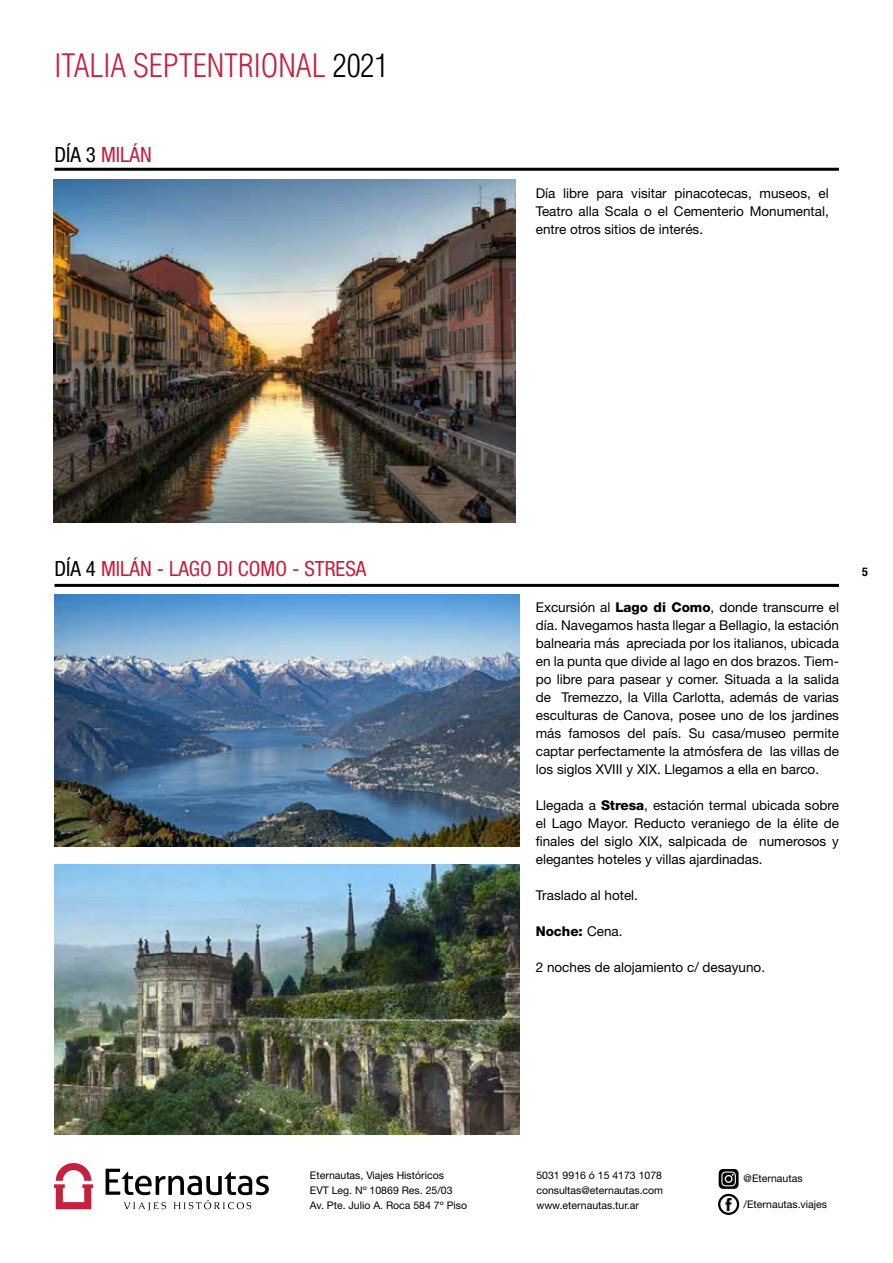
<style>
.page{position:relative;width:893px;height:1263px;background:#fff}
.page>*{position:absolute;margin:0;border:0;box-sizing:border-box;transform-origin:0 0}
.t1{font:300 condensed 31.5px "Helvetica LT Std";color:#c5203d}
.t2{font:condensed 21px "Helvetica Neue";color:#c5203d}
.t3{font:13.5px/18px "Helvetica Neue";color:#000;text-align:justify}
.t4{font:800 13.5px "Helvetica Neue";letter-spacing:-.005em;color:#000}
.t5{font:700 condensed 12px "Helvetica Neue";color:#000}
.t6{font:10.5px/15px "Helvetica Neue";color:#000}
.s1{color:#000}
.s2{font-weight:800}
.s3{font-weight:400}
</style>
<div class="page">
<svg style="left:54px;top:1163px;width:39px;height:46px"></svg>
<svg style="left:106px;top:1169px;width:163px;height:42px"></svg>
<svg style="left:723px;top:1198px;width:12px;height:12px"></svg>
<div style="left:718px;top:1194px;width:21px;height:21px;border:2px solid #000;border-radius:50%"></div>
<svg style="left:719px;top:1169px;width:20px;height:20px"></svg>
<img style="left:55px;top:595px;width:464px;height:252px">
<img style="left:55px;top:864px;width:464px;height:270px">
<img style="left:53px;top:180px;width:463px;height:342px">
<hr style="left:54px;top:168px;width:785px;height:3px;background:#000">
<hr style="left:54px;top:584px;width:785px;height:3px;background:#000">
<h1 class="t1" style="left:54px;top:46px;width:336px">ITALIA SEPTENTRIONAL <span class="s1">2021</span></h1>
<h2 class="t2" style="left:54px;top:142px;width:99px"><span class="s1">DÍA 3</span> MILÁN</h2>
<p class="t3" style="left:536px;top:184px;width:295px">Día libre para visitar pinacotecas, museos, el Teatro alla Scala o el Cementerio Monumental, entre otros sitios de interés.</p>
<h2 class="t2" style="left:54px;top:556px;width:313px"><span class="s1">DÍA 4</span> MILÁN - LAGO DI COMO - STRESA</h2>
<p class="t3" style="left:536px;top:598px;width:305px">Excursión al <span class="s2">Lago di Como</span>, donde transcurre el día. Navegamos hasta llegar a Bellagio, la estación balnearia más apreciada por los italianos, ubicada en la punta que divide al lago en dos brazos. Tiem&shy;po libre para pasear y comer. Situada a la salida de Tremezzo, la Villa Carlotta, además de varias esculturas de Canova, posee uno de los jardines más famosos del país. Su casa/museo permite captar perfectamente la atmósfera de las villas de los siglos XVIII y XIX. Llegamos a ella en barco.</p>
<p class="t3" style="left:536px;top:796px;width:305px">Llegada a <span class="s2">Stresa</span>, estación termal ubicada sobre el Lago Mayor. Reducto veraniego de la élite de finales del siglo XIX, salpicada de numerosos y elegantes hoteles y villas ajardinadas.</p>
<p class="t3" style="left:536px;top:886px;width:104px">Traslado al hotel.</p>
<p class="t4" style="left:536px;top:923px;width:88px">Noche: <span class="s3">Cena.</span></p>
<p class="t3" style="left:536px;top:958px;width:231px">2 noches de alojamiento c/ desayuno.</p>
<p class="t5" style="left:862px;top:564px;width:7px">5</p>
<p class="t6" style="left:310px;top:1168px;width:159px">Eternautas, Viajes Históricos<br>EVT Leg. Nº 10869 Res. 25/03<br>Av. Pte. Julio A. Roca 584 7º Piso</p>
<p class="t6" style="left:536px;top:1168px;width:128px;text-align:justify">5031 9916 ó 15 4173 1078 consultas@eternautas.com www.eternautas.tur.ar</p>
<p class="t6" style="left:744px;top:1171px;width:60px">@Eternautas</p>
<p class="t6" style="left:744px;top:1196px;width:85px">/Eternautas.viajes</p>
</div>
